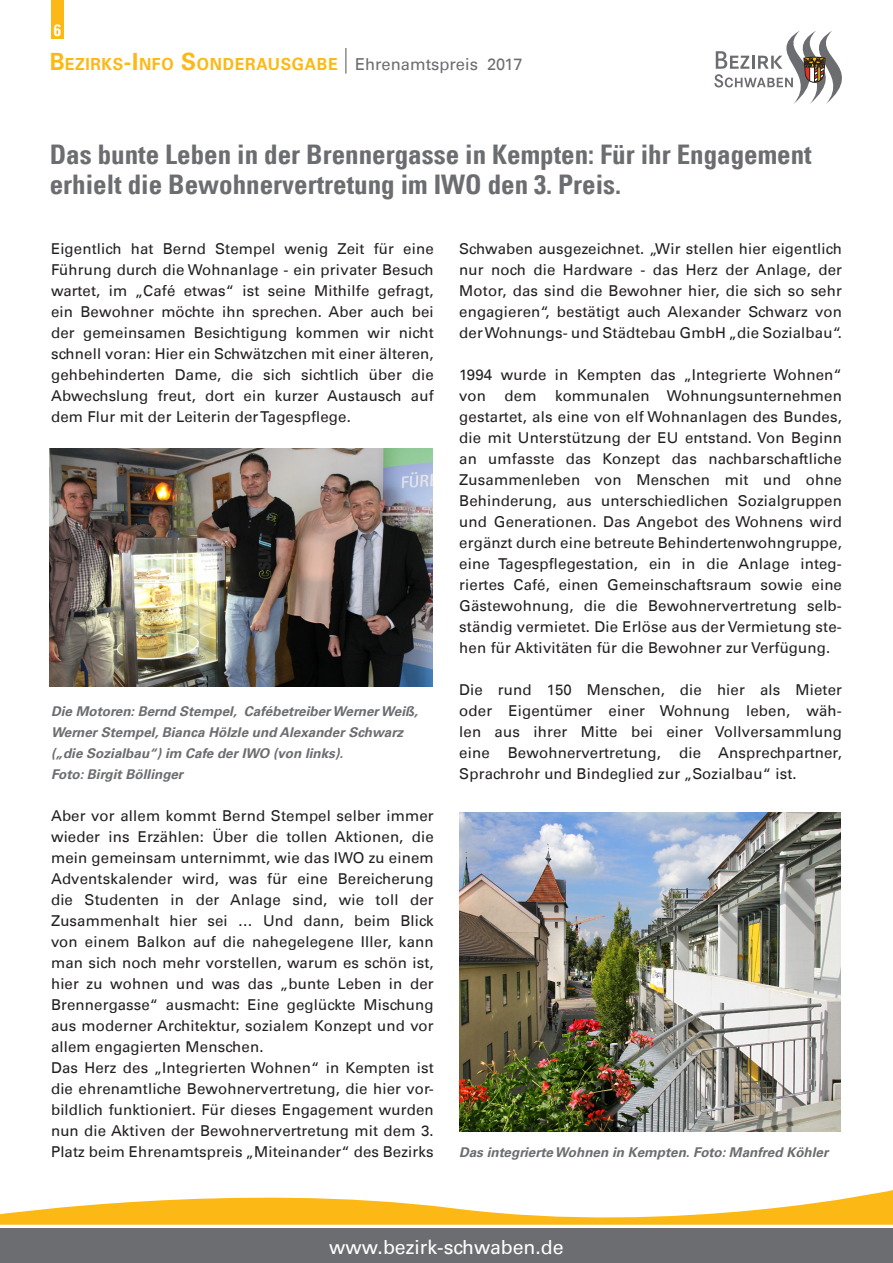
<style>
.page{position:relative;width:893px;height:1263px;background:#fff}
.page>*{position:absolute;margin:0;border:0;box-sizing:border-box;transform-origin:0 0}
.t1{font:700 condensed 27px/30px "Univers LT";color:#6c6d70}
.t2{font:19.5px "Univers LT";color:#fff}
.t3{font:700 16.65px "Univers LT";letter-spacing:.045em;color:#fcb814;scale:.94 1}
.t4{font:700 condensed 16.5px "Univers LT";color:#fff}
.t5{font:15px/21px "Univers LT";letter-spacing:.01em;color:#231f20;text-align:justify}
.t6{font:italic 700 13.5px/21px "Univers LT";color:#6c6d70}
.s1{font-size:23.85px}
.s2{font-weight:400;font-size:16.5px;color:#6c6d70}
</style>
<div class="page">
<div style="left:51px;top:0;width:13px;height:38px;background:#fcb814"></div>
<svg style="left:714px;top:31px;width:128px;height:73px"></svg>
<svg style="left:345px;top:48px;width:1px;height:26px"></svg>
<div style="left:0;top:1229px;width:893px;height:34px;background:#6c6d70"></div>
<svg style="left:0;top:1190px;width:893px;height:39px"></svg>
<img style="left:50px;top:448px;width:382px;height:238px">
<img style="left:459px;top:812px;width:382px;height:320px">
<p class="t4" style="left:54px;top:20px;width:9px">6</p>
<p class="t3" style="left:50px;top:55px;width:505px"><span class="s1">B</span>EZIRKS<span class="s1">-I</span> NFO <span class="s1">S</span>ONDERAUSGABE <span class="s2">Ehrenamtspreis 2017</span></p>
<h1 class="t1" style="left:50px;top:139px;width:763px">Das bunte Leben in der Brennergasse in Kempten: Für ihr Engagement erhielt die Bewohnervertretung im IWO den 3. Preis.</h1>
<p class="t5" style="left:51px;top:238px;width:384px">Eigentlich hat Bernd Stempel wenig Zeit für eine Führung durch die Wohnanlage - ein privater Besuch wartet, im „Café etwas“ ist seine Mithilfe gefragt, ein Bewohner möchte ihn sprechen. Aber auch bei der gemeinsamen Besichtigung kommen wir nicht schnell voran: Hier ein Schwätzchen mit einer älteren, gehbehinderten Dame, die sich sichtlich über die Abwechslung freut, dort ein kurzer Austausch auf dem Flur mit der Leiterin der Tagespflege.</p>
<p class="t6" style="left:51px;top:701px;width:368px">Die Motoren: Bernd Stempel, Cafébetreiber Werner Weiß, Werner Stempel, Bianca Hölzle und Alexander Schwarz („die Sozialbau“) im Cafe der IWO (von links).<br>Foto: Birgit Böllinger</p>
<p class="t5" style="left:51px;top:805px;width:384px;text-align:left">Aber vor allem kommt Bernd Stempel selber immer wieder ins Erzählen: Über die tollen Aktionen, die mein gemeinsam unternimmt, wie das IWO zu einem Adventskalender wird, was für eine Bereicherung die Studenten in der Anlage sind, wie toll der Zusammenhalt hier sei … Und dann, beim Blick von einem Balkon auf die nahegelegene Iller, kann man sich noch mehr vorstellen, warum es schön ist, hier zu wohnen und was das „bunte Leben in der Brennergasse“ ausmacht: Eine geglückte Mischung aus moderner Architektur, sozialem Konzept und vor allem engagierten Menschen.<br>Das Herz des „Integrierten Wohnen“ in Kempten ist die ehrenamtliche Bewohnervertretung, die hier vor&shy;bildlich funktioniert. Für dieses Engagement wurden nun die Aktiven der Bewohnervertretung mit dem 3.<br>Platz beim Ehrenamtspreis „Miteinander“ des Bezirks</p>
<p class="t5" style="left:459px;top:238px;width:384px">Schwaben ausgezeichnet. „Wir stellen hier eigentlich nur noch die Hardware - das Herz der Anlage, der Motor, das sind die Bewohner hier, die sich so sehr engagieren“, bestätigt auch Alexander Schwarz von der Wohnungs- und Städtebau GmbH „die Sozialbau“.</p>
<p class="t5" style="left:459px;top:364px;width:384px">1994 wurde in Kempten das „Integrierte Wohnen“ von dem kommunalen Wohnungsunternehmen gestartet, als eine von elf Wohnanlagen des Bundes, die mit Unterstützung der EU entstand. Von Beginn an umfasste das Konzept das nachbarschaftliche Zusammenleben von Menschen mit und ohne Behinderung, aus unterschiedlichen Sozialgruppen und Generationen. Das Angebot des Wohnens wird ergänzt durch eine betreute Behindertenwohngruppe, eine Tagespflegestation, ein in die Anlage integ&shy;riertes Café, einen Gemeinschaftsraum sowie eine Gästewohnung, die die Bewohnervertretung selb&shy;ständig vermietet. Die Erlöse aus der Vermietung ste&shy;hen für Aktivitäten für die Bewohner zur Verfügung.</p>
<p class="t5" style="left:459px;top:679px;width:384px">Die rund 150 Menschen, die hier als Mieter oder Eigentümer einer Wohnung leben, wäh&shy;len aus ihrer Mitte bei einer Vollversammlung eine Bewohnervertretung, die Ansprechpartner, Sprachrohr und Bindeglied zur „Sozialbau“ ist.</p>
<p class="t6" style="left:459px;top:1142px;width:371px">Das integrierte Wohnen in Kempten. Foto: Manfred Köhler</p>
<h2 class="t2" style="left:329px;top:1235px;width:236px">www.bezirk-schwaben.de</h2>
</div>
